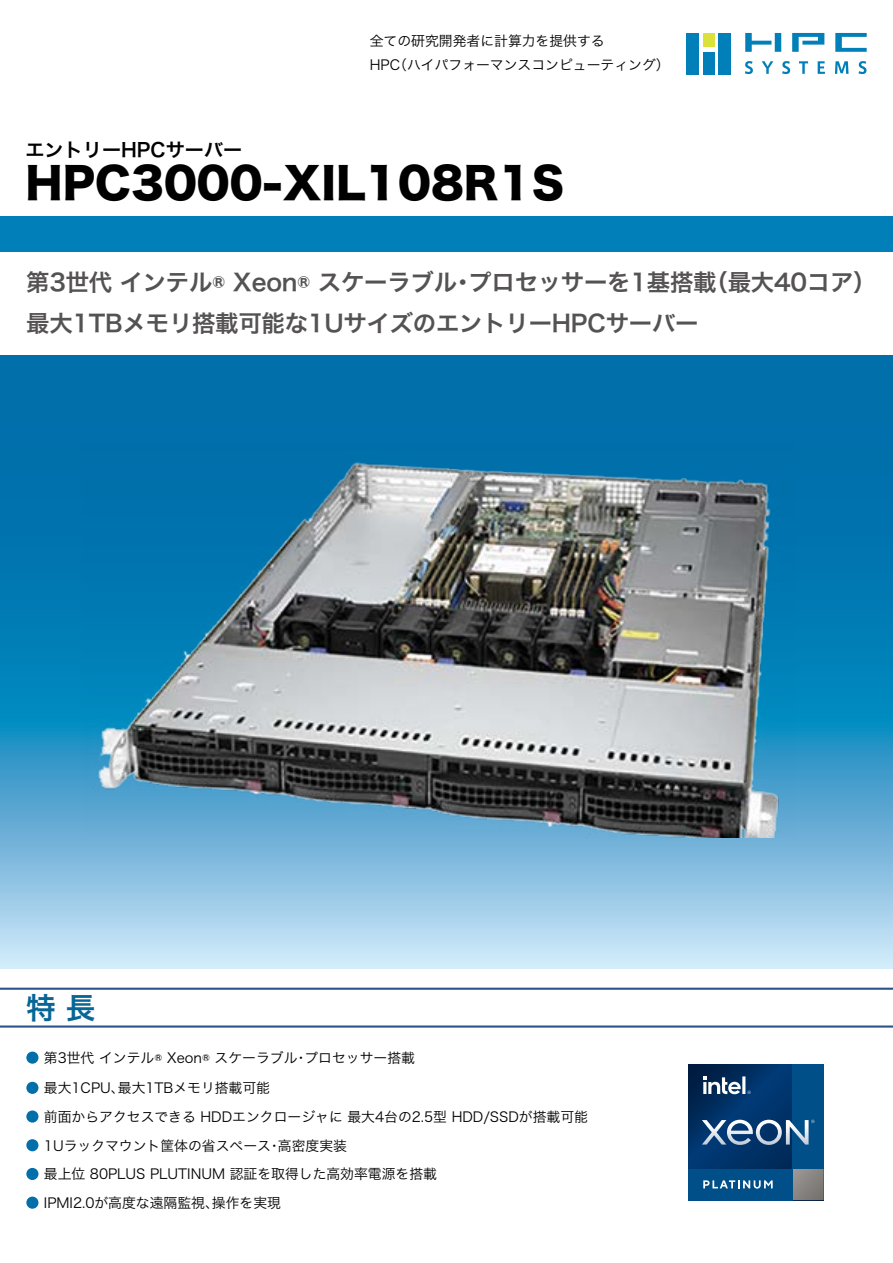
<style>
.page{position:relative;width:893px;height:1263px;background:#fff}
.page>*{position:absolute;margin:0;border:0;box-sizing:border-box;transform-origin:0 0}
.t1{font:42.45px "Hira Kaku Std W8";color:#000}
.t2{font:29.7px "Hira Kaku Pro W6";color:#086696}
.t3{font:23.4px/41px "Hira Kaku Pro W6";letter-spacing:-.01em;color:#545252}
.t4{font:19.2px "Hira Kaku Pro W6";color:#000}
.t5{font:13.8px/28.7px "Hira Kaku Pro W3";color:#000}
.s1{color:#fff}
</style>
<div class="page">
<svg style="left:0;top:355px;width:893px;height:613px"></svg>
<div style="left:687px;top:33px;width:12px;height:41px;background:#007fb8"></div>
<div style="left:703px;top:33px;width:11px;height:14px;background:#dae139"></div>
<div style="left:703px;top:52px;width:11px;height:22px;background:#007fb8"></div>
<div style="left:718px;top:33px;width:13px;height:41px;background:#007fb8"></div>
<svg style="left:835px;top:33px;width:32px;height:19px"></svg>
<svg style="left:792px;top:33px;width:32px;height:19px"></svg>
<svg style="left:745px;top:33px;width:36px;height:19px"></svg>
<svg style="left:745px;top:61px;width:8px;height:13px"></svg>
<svg style="left:762px;top:61px;width:11px;height:13px"></svg>
<svg style="left:782px;top:61px;width:8px;height:13px"></svg>
<svg style="left:799px;top:61px;width:9px;height:13px"></svg>
<svg style="left:818px;top:61px;width:7px;height:13px"></svg>
<svg style="left:835px;top:61px;width:13px;height:13px"></svg>
<svg style="left:858px;top:61px;width:8px;height:13px"></svg>
<div style="left:0;top:216px;width:893px;height:36px;background:#007fb8"></div>
<hr style="left:0;top:988px;width:893px;height:2px;background:#2a548b">
<hr style="left:0;top:1025px;width:893px;height:2px;background:#2a548b">
<img style="left:82px;top:443px;width:712px;height:395px">
<svg style="left:688px;top:1064px;width:104px;height:105px"></svg>
<svg style="left:792px;top:1169px;width:32px;height:31px"></svg>
<div style="left:792px;top:1064px;width:32px;height:105px;background:#004f88"></div>
<div style="left:688px;top:1169px;width:104px;height:31px;background:#004f88"></div>
<svg style="left:702px;top:1120px;width:112px;height:25px"></svg>
<svg style="left:703px;top:1076px;width:48px;height:18px"></svg>
<svg style="left:703px;top:1180px;width:70px;height:8px"></svg>
<p class="t5" style="left:393px;top:28px;width:278px;line-height:24.5px;text-indent:-23px">全ての研究開発者に計算力を提供する<br>（ハイパフォーマンスコンピューティング(</p>
<p class="t5" style="left:370px;top:50px;width:32px">HPC</p>
<h3 class="t4" style="left:26px;top:132px;width:218px">エントリーHPCサーバー</h3>
<h1 class="t1" style="left:26px;top:160px;width:540px">HPC3000-XIL108R1S</h1>
<h3 class="t3" style="left:26px;top:261px;width:674px">第3世代インテル® Xeon® スケーラブル<br>最大1TBメモリ搭載可能な1UサイズのエントリーHPCサーバー</h3>
<h3 class="t3" style="left:705px;top:261px;width:173px">（最大40コア(</h3>
<h3 class="t3" style="left:468px;top:261px;width:250px">プロセッサーを1基搭載</h3>
<h3 class="t3" style="left:451px;top:261px;width:25px">・</h3>
<h2 class="t2" style="left:26px;top:981px;width:71px">特長</h2>
<p class="t5" style="left:118px;top:1042px;width:181px;line-height:30.2px;text-indent:-92px"><span class="s1">●</span> 第3世代インテル® Xeon® スケーラブル最大1TBメモリ搭載可能</p>
<p class="t5" style="left:304px;top:1042px;width:112px">プロセッサー搭載</p>
<p class="t5" style="left:294px;top:1042px;width:15px">・</p>
<p class="t5" style="left:26px;top:1072px;width:101px"><span class="s1">●</span> 最大1CPU、</p>
<p class="t5" style="left:278px;top:1101px;width:312px;text-indent:-252px"><span class="s1">●</span> 前面からアクセスできる HDDエンクロージャに最大4台の2.5型 HDD/SSDが搭載可能高密度実装</p>
<p class="t5" style="left:26px;top:1130px;width:247px"><span class="s1">●</span> 1Uラックマウント筐体の省スペース</p>
<p class="t5" style="left:212px;top:1159px;width:227px;text-indent:-186px"><span class="s1">●</span> 最上位 80PLUS PLUTINUM 認証を取得した高効率電源を搭載操作を実現</p>
<p class="t5" style="left:268px;top:1130px;width:15px">・</p>
<p class="t5" style="left:26px;top:1187px;width:195px"><span class="s1">●</span> IPMI2.0が高度な遠隔監視、</p>
</div>
